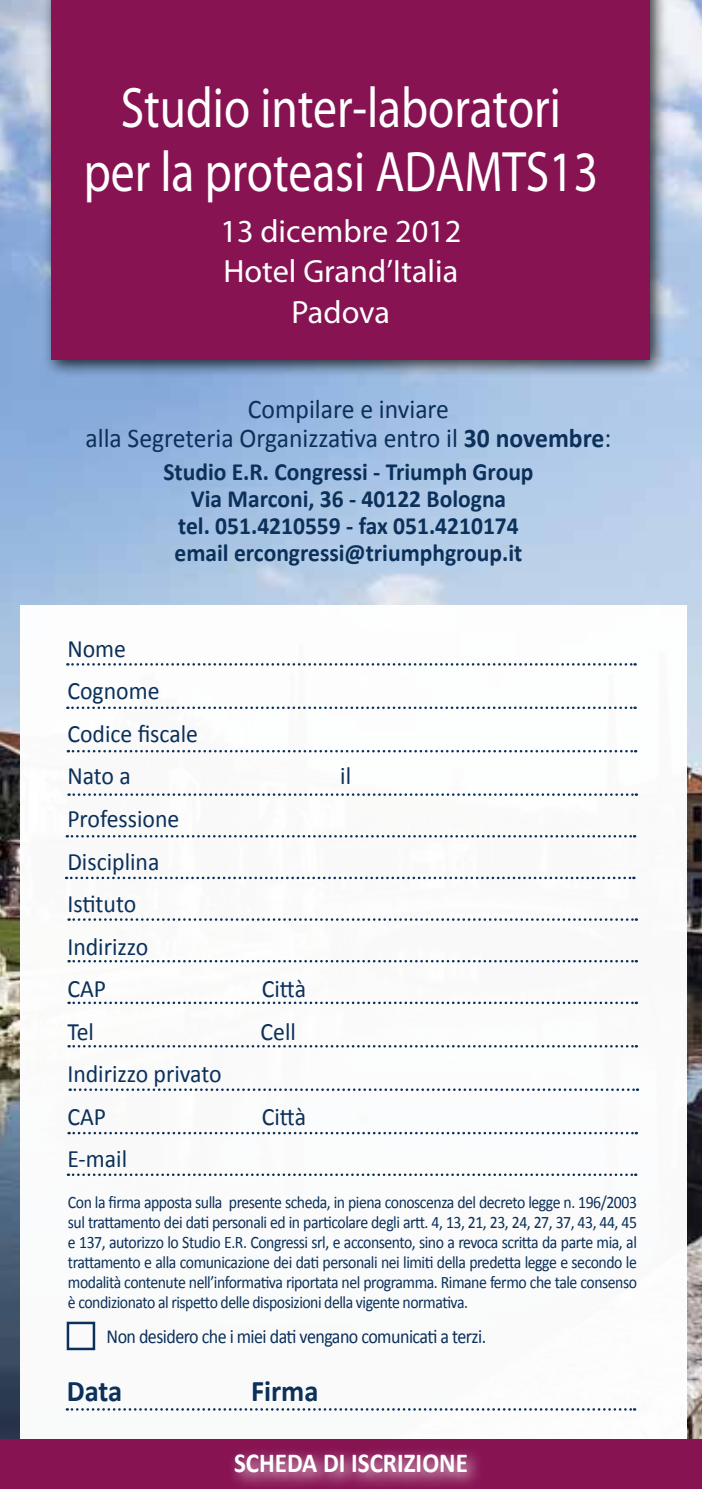
<style>
.page{position:relative;width:702px;height:1489px;background:#fff}
.page>*{position:absolute;margin:0;border:0;box-sizing:border-box;transform-origin:0 0}
.t1{font:57.25px/64.5px "Myriad Pro";color:#fff;text-align:center;scale:.83 1}
.t2{font:32.25px/40.2px "Myriad Pro";color:#fff;text-align:center}
.t3{font:700 30px "Calibri";color:#0b305a;scale:.95 1}
.t4{font:700 27.5px "Calibri";color:#fff;scale:.91 1}
.t5{font:27px/29px "Calibri";color:#0b305a;text-align:center;scale:.95 1}
.t6{font:25px/42.5px "Calibri";color:#0b305a;scale:.95 1}
.t7{font:700 24.75px/27px "Calibri";color:#0b305a;text-align:center;scale:.95 1}
.t8{font:20px "Calibri";letter-spacing:-.03em;color:#0b305a;scale:.9 1}
.t9{font:17.5px/20px "Calibri";letter-spacing:-.03em;color:#0b305a;text-align:justify;scale:.9 1}
.s1{font-weight:700}
</style>
<div class="page">
<img style="left:0;top:0;width:702px;height:1439px">
<div style="left:20px;top:605px;width:666px;height:861px;background:#fff"></div>
<div style="left:0;top:1439px;width:702px;height:49px;background:#871353"></div>
<div style="left:42px;top:0;width:626px;height:378px;background:#000;opacity:.75"></div>
<div style="left:51px;top:0;width:598px;height:359px;background:#871353"></div>
<svg style="left:67px;top:663px;width:568px;height:2px"></svg>
<svg style="left:67px;top:706px;width:568px;height:3px"></svg>
<svg style="left:68px;top:750px;width:568px;height:2px"></svg>
<svg style="left:69px;top:793px;width:568px;height:2px"></svg>
<svg style="left:67px;top:835px;width:568px;height:2px"></svg>
<svg style="left:66px;top:876px;width:568px;height:3px"></svg>
<svg style="left:69px;top:918px;width:568px;height:2px"></svg>
<svg style="left:69px;top:959px;width:568px;height:3px"></svg>
<svg style="left:69px;top:1001px;width:568px;height:3px"></svg>
<svg style="left:69px;top:1045px;width:568px;height:2px"></svg>
<svg style="left:70px;top:1088px;width:568px;height:2px"></svg>
<svg style="left:69px;top:1131px;width:568px;height:3px"></svg>
<svg style="left:68px;top:1173px;width:568px;height:2px"></svg>
<div style="left:67px;top:1321px;width:28px;height:28px;border:2px solid #0b305a"></div>
<svg style="left:67px;top:1408px;width:568px;height:2px"></svg>
<div style="left:227px;top:1445px;width:257px;height:43px;background:#fff;opacity:.75"></div>
<h1 class="t1" style="left:84px;top:74px;width:621px">Studio inter-laboratori per la proteasi ADAMTS13</h1>
<h2 class="t2" style="left:220px;top:211px;width:242px">13 dicembre 2012<br>Hotel Grand’Italia<br>Padova</h2>
<h3 class="t5" style="left:85px;top:394px;width:555px">Compilare e inviare<br>alla Segreteria Organizzativa entro il <span class="s1">30 novembre</span>:</h3>
<h3 class="t7" style="left:163px;top:458px;width:391px">Studio E.R. Congressi - Triumph Group Via Marconi, 36 - 40122 Bologna<br>tel. 051.4210559 - fax 051.4210174 email ercongressi@triumphgroup.it</h3>
<h3 class="t6" style="left:67px;top:627px;width:139px">Nome<br>Cognome<br>Codice fiscale<br>Nato a</h3>
<h3 class="t6" style="left:67px;top:797px;width:119px">Professione<br>Disciplina<br>Istituto<br>Indirizzo<br>CAP</h3>
<h3 class="t6" style="left:262px;top:967px;width:48px">Città</h3>
<h3 class="t6" style="left:67px;top:1010px;width:30px">Tel</h3>
<h3 class="t6" style="left:260px;top:1010px;width:39px">Cell</h3>
<h3 class="t6" style="left:67px;top:1052px;width:164px">Indirizzo privato<br>CAP</h3>
<h3 class="t6" style="left:262px;top:1095px;width:48px">Città</h3>
<h3 class="t6" style="left:340px;top:755px;width:13px">il</h3>
<h3 class="t6" style="left:67px;top:1137px;width:64px">E-mail</h3>
<p class="t9" style="left:68px;top:1191px;width:633px">Con la firma apposta sulla presente scheda, in piena conoscenza del decreto legge n. 196/2003 sul trattamento dei dati personali ed in particolare degli artt. 4, 13, 21, 23, 24, 27, 37, 43, 44, 45 e 137, autorizzo lo Studio E.R. Congressi srl, e acconsento, sino a revoca scritta da parte mia, al trattamento e alla comunicazione dei dati personali nei limiti della predetta legge e secondo le modalità contenute nell’informativa riportata nel programma. Rimane fermo che tale consenso è condizionato al rispetto delle disposizioni della vigente normativa.</p>
<p class="t8" style="left:107px;top:1323px;width:423px">Non desidero che i miei dati vengano comunicati a terzi.</p>
<h3 class="t3" style="left:67px;top:1372px;width:60px">Data</h3>
<h3 class="t3" style="left:251px;top:1372px;width:73px">Firma</h3>
<h3 class="t4" style="left:234px;top:1445px;width:258px">SCHEDA DI ISCRIZIONE</h3>
</div>
